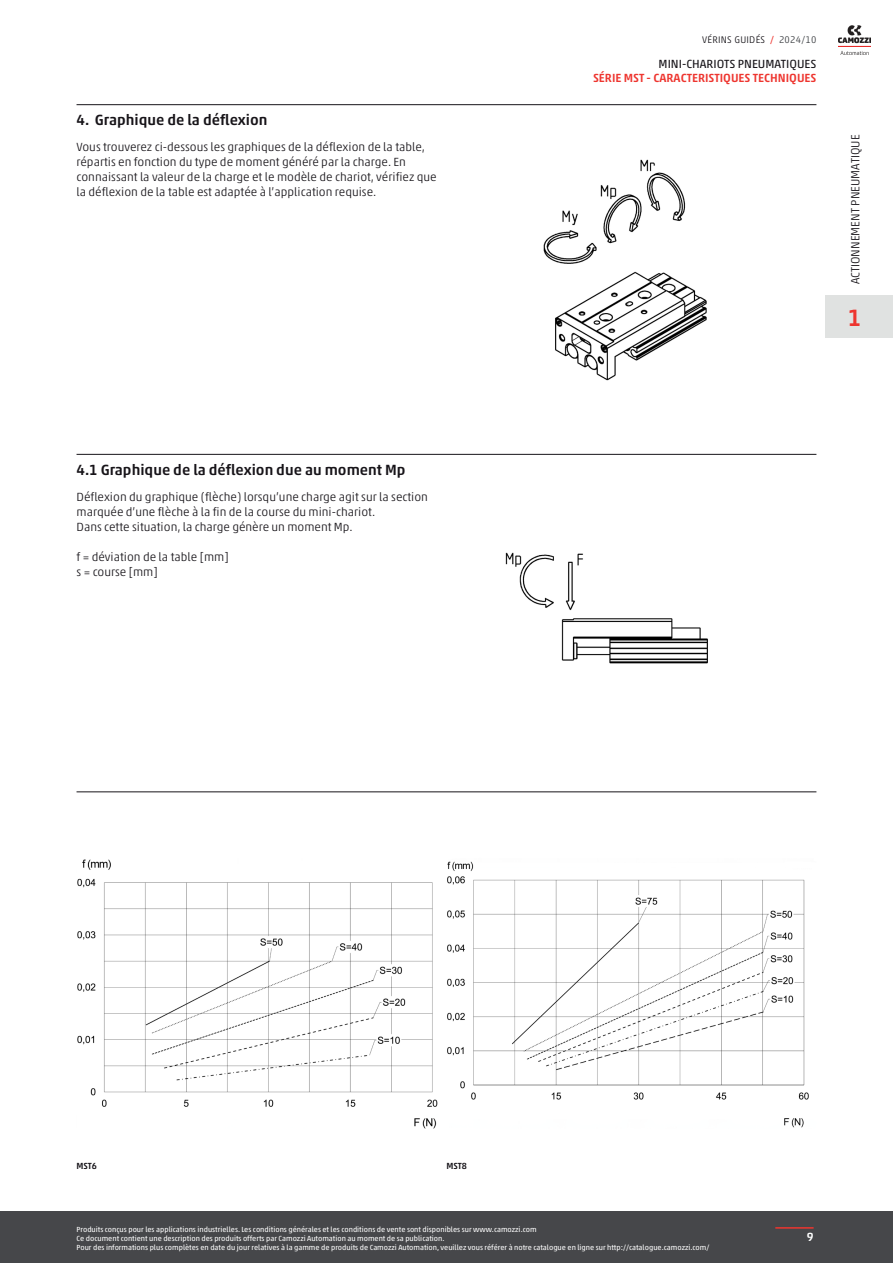
<style>
.page{position:relative;width:893px;height:1263px;background:#fff}
.page>*{position:absolute;margin:0;border:0;box-sizing:border-box;transform-origin:0 0}
.Num_catalogo_no_lingua{font:500 24px "Akko W1 G";color:#ee352f}
.Titolo_SEZIONE{font:500 15px "Akko W1 G";color:#171419}
.Descrizione_prodotto{font:300 12px/15px "Akko W1 G";color:#171419}
.SOTTOTITOLO_Home_small{font:500 12px "Akko W1 G";color:#ee352f}
.TITOLO_Home_small{font:12px "Akko W1 G";color:#171419}
.NOME_CATALOGO{font:300 12px "Akko W1 G";color:#171419}
.t1{font:500 12px "Akko W1 G";color:#fff}
.Edizione_catalogo{font:300 9.75px "Akko W1 G";letter-spacing:.025em;color:#171419}
.Descrizioni_dide{font:500 9px "Akko W1 G";color:#171419}
.footNotes{font:7.5px/9px "Akko W1 G";color:#fff}
.s1{font-weight:400;color:#ee352f}
.s2{color:#383b3f}
</style>
<div class="page">
<hr style="left:77px;top:104px;width:739px;height:1px;background:#171419">
<img style="left:543px;top:159px;width:164px;height:222px">
<hr style="left:77px;top:454px;width:739px;height:1px;background:#171419">
<img style="left:505px;top:552px;width:203px;height:112px">
<hr style="left:77px;top:791px;width:739px;height:1px;background:#171419">
<img style="left:77px;top:859px;width:361px;height:269px">
<img style="left:447px;top:861px;width:362px;height:267px">
<div style="left:0;top:1211px;width:893px;height:52px;background:#46474a"></div>
<hr style="left:775px;top:1227px;width:39px;height:1px;background:#ee352f">
<img style="left:839px;top:25px;width:32px;height:30px">
<div style="left:825px;top:295px;width:59px;height:43px;background:#e0e2e1"></div>
<div style="left:884px;top:295px;width:9px;height:43px;background:#e0e2e1"></div>
<p class="Titolo_SEZIONE" style="left:77px;top:109px;width:192px">4. Graphique de la déflexion</p>
<p class="Descrizione_prodotto" style="left:77px;top:139px;width:362px">Vous trouverez ci-dessous les graphiques de la déflexion de la table, répartis en fonction du type de moment généré par la charge. En connaissant la valeur de la charge et le modèle de chariot, vérifiez que la déflexion de la table est adaptée à l’application requise.</p>
<p class="Titolo_SEZIONE" style="left:77px;top:459px;width:330px">4.1 Graphique de la déflexion due au moment Mp</p>
<p class="Descrizione_prodotto" style="left:77px;top:489px;width:353px">Déflexion du graphique (flèche) lorsqu’une charge agit sur la section marquée d’une flèche à la fin de la course du mini-chariot.<br>Dans cette situation, la charge génère un moment Mp.</p>
<p class="Descrizione_prodotto" style="left:77px;top:549px;width:154px">f = déviation de la table [mm] s = course [mm]</p>
<p class="Edizione_catalogo" style="left:702px;top:32px;width:116px">VÉRINS GUIDÉS <span class="s1">/</span> <span class="s2">2024/10</span></p>
<p class="TITOLO_Home_small" style="left:659px;top:55px;width:159px">MINI-CHARIOTS PNEUMATIQUES</p>
<p class="SOTTOTITOLO_Home_small" style="left:593px;top:69px;width:225px">SÉRIE MST - CARACTERISTIQUES TECHNIQUES</p>
<p class="NOME_CATALOGO" style="left:847px;top:284px;width:151px;rotate:-90deg">ACTIONNEMENT PNEUMATIQUE</p>
<p class="Num_catalogo_no_lingua" style="left:848px;top:300px;width:15px">1</p>
<p class="Descrizioni_dide" style="left:77px;top:1159px;width:22px">MST6</p>
<p class="Descrizioni_dide" style="left:446px;top:1159px;width:22px">MST8</p>
<p class="footNotes" style="left:77px;top:1225px;width:634px">Produits conçus pour les applications industrielles. Les conditions générales et les conditions de vente sont disponibles sur www.camozzi.com<br>Ce document contient une description des produits offerts par Camozzi Automation au moment de sa publication.<br>Pour des informations plus complètes en date du jour relatives à la gamme de produits de Camozzi Automation, veuillez vous référer à notre catalogue en ligne sur http://catalogue.camozzi.com/</p>
<p class="t1" style="left:807px;top:1228px;width:8px">9</p>
</div>
